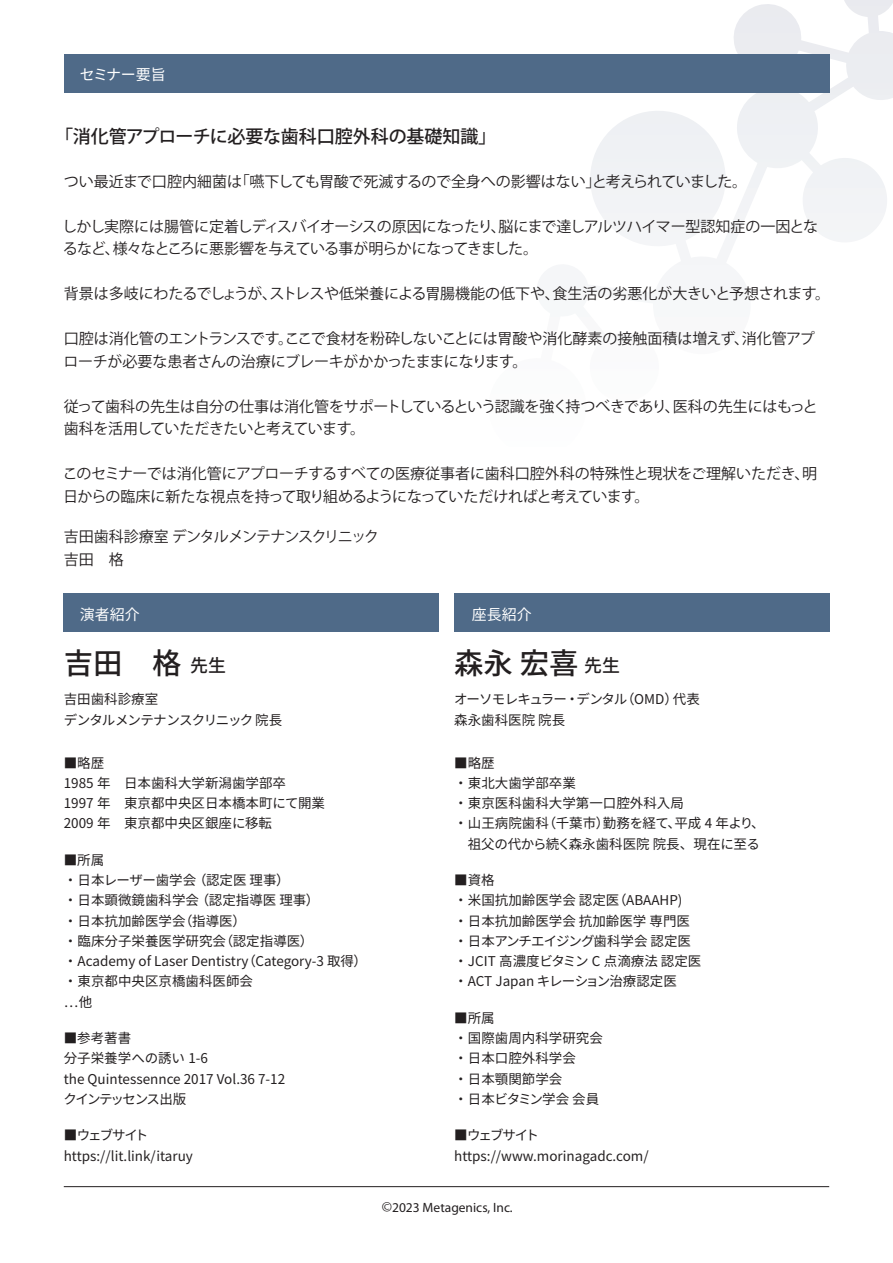
<style>
.page{position:relative;width:893px;height:1263px;background:#fff}
.page>*{position:absolute;margin:0;border:0;box-sizing:border-box;transform-origin:0 0}
.t1{font:500 29.4px "Noto Sans CJ Kjp";color:#231f20}
.t2{font:500 18px "Koz Go Pro";letter-spacing:-.005em;color:#231f20}
.t3{font:15px/22.5px "Koz Go Pro";letter-spacing:-.02em;color:#231f20}
.t4{font:15px/22.5px "Koz Go Pro";letter-spacing:-.04em;color:#231f20}
.t5{font:15px "Koz Go Pro";color:#231f20}
.t6{font:15px/22.5px "Koz Go Pro";letter-spacing:-.05em;color:#231f20}
.t7{font:15px "Noto Sans CJ Kjp";color:#fff}
.t8{font:13.5px/20.2px "Noto Sans CJ Kjp";color:#231f20}
.t9{font:13.5px/20.2px "Noto Sans CJ Kjp";letter-spacing:-.025em;color:#231f20}
.t10{font:13.5px/20.2px "Noto Sans CJ Kjp";letter-spacing:-.05em;color:#231f20}
.t11{font:13.5px "Myriad Pro";color:#231f20}
.s1{font-size:18px}
.s2{font-family:"Koz Go Pro"}
</style>
<div class="page">
<svg style="left:483px;top:0;width:410px;height:265px"></svg>
<div style="left:454px;top:593px;width:375px;height:39px;background:#4f6a88"></div>
<div style="left:64px;top:593px;width:375px;height:39px;background:#4f6a88"></div>
<div style="left:64px;top:54px;width:765px;height:38px;background:#4f6a88"></div>
<hr style="left:64px;top:1186px;width:765px;height:1px;background:#231f20">
<p class="t7" style="left:80px;top:66px;width:87px">セミナー要旨</p>
<h2 class="t2" style="left:55px;top:125px;width:442px">「消化管アプローチに必要な歯科口腔外科の基礎知識」</h2>
<p class="t3" style="left:64px;top:170px;width:685px">つい最近まで口腔内細菌は「嚥下しても胃酸で死滅するので全身への影響はない」と考えられていました。</p>
<p class="t4" style="left:62px;top:215px;width:757px">しかし実際には腸管に定着しディスバイオーシスの原因になったり、脳にまで達しアルツハイマー型認知症の一因となるなど、様々なところに悪影響を与えている事が明らかになってきました。</p>
<p class="t5" style="left:64px;top:284px;width:768px">背景は多岐にわたるでしょうが、ストレスや低栄養による胃腸機能の低下や、食生活の劣悪化が大きいと予想されます。</p>
<p class="t3" style="left:63px;top:328px;width:753px">口腔は消化管のエントランスです。ここで食材を粉砕しないことには胃酸や消化酵素の接触面積は増えず、消化管アプローチが必要な患者さんの治療にブレーキがかかったままになります。</p>
<p class="t3" style="left:64px;top:395px;width:755px">従って歯科の先生は自分の仕事は消化管をサポートしているという認識を強く持つべきであり、医科の先生にはもっと歯科を活用していただきたいと考えています。</p>
<p class="t3" style="left:63px;top:463px;width:756px">このセミナーでは消化管にアプローチするすべての医療従事者に歯科口腔外科の特殊性と現状をご理解いただき、明日からの臨床に新たな視点を持って取り組めるようになっていただければと考えています。</p>
<p class="t6" style="left:64px;top:526px;width:317px">吉田歯科診療室 デンタルメンテナンスクリニック吉田　格</p>
<p class="t7" style="left:80px;top:606px;width:61px">演者紹介</p>
<p class="t7" style="left:472px;top:606px;width:61px">座長紹介</p>
<h1 class="t1" style="left:64px;top:647px;width:164px">吉田　格<span class="s1">先生</span></h1>
<h1 class="t1" style="left:454px;top:647px;width:167px">森永 宏喜<span class="s1">先生</span></h1>
<p class="t10" style="left:64px;top:690px;width:220px">吉田歯科診療室<br>デンタルメンテナンスクリニック 院長</p>
<p class="t9" style="left:454px;top:690px;width:247px">オーソモレキュラー・デンタル（OMD）代表森永歯科医院 院長</p>
<p class="t8" style="left:64px;top:753px;width:263px">■略歴<br>1985 年　日本歯科大学新潟歯学部卒<br>1997 年　東京都中央区日本橋本町にて開業<br>2009 年　東京都中央区銀座に移転</p>
<p class="t8" style="left:64px;top:850px;width:305px">■所属<br>・日本レーザー歯学会 （認定医 理事）<br>・日本顕微鏡歯科学会 （認定指導医 理事）<br>・日本抗加齢医学会（指導医）<br>・臨床分子栄養医学研究会（認定指導医）・Academy of Laser Dentistry（Category-3 取得）・東京都中央区京橋歯科医師会<br>…他</p>
<p class="t8" style="left:63px;top:1028px;width:223px">■参考著書<br>分子栄養学への誘い 1-6<br>the Quintessennce 2017 Vol.36 7-12クインテッセンス出版</p>
<p class="t8" style="left:64px;top:1125px;width:131px">■ウェブサイトhttps://lit.link/itaruy</p>
<p class="t8" style="left:454px;top:753px;width:312px">■略歴<br>・東北大歯学部卒業<br>・東京医科歯科大学第一口腔外科入局<br>・山王病院歯科（千葉市）勤務を経て、平成 4 年より、　祖父の代から続く森永歯科医院 院長、現在に至る</p>
<p class="t8" style="left:454px;top:870px;width:249px">■資格<br>・米国抗加齢医学会 認定医（ABAAHP)<br>・日本抗加齢医学会 抗加齢医学 専門医・日本アンチエイジング歯科学会 認定医・JCIT 高濃度ビタミン C 点滴療法 認定医・ACT Japan キレーション治療認定医</p>
<p class="t8" style="left:454px;top:1008px;width:150px">■所属<br>・国際歯周内科学研究会・日本口腔外科学会<br>・日本顎関節学会<br>・日本ビタミン学会 会員</p>
<p class="t8" style="left:454px;top:1125px;width:196px">■ウェブサイトhttps://www.morinagadc.com/</p>
<p class="t11" style="left:382px;top:1199px;width:132px"><span class="s2">©</span>2023 Metagenics, Inc.</p>
</div>
